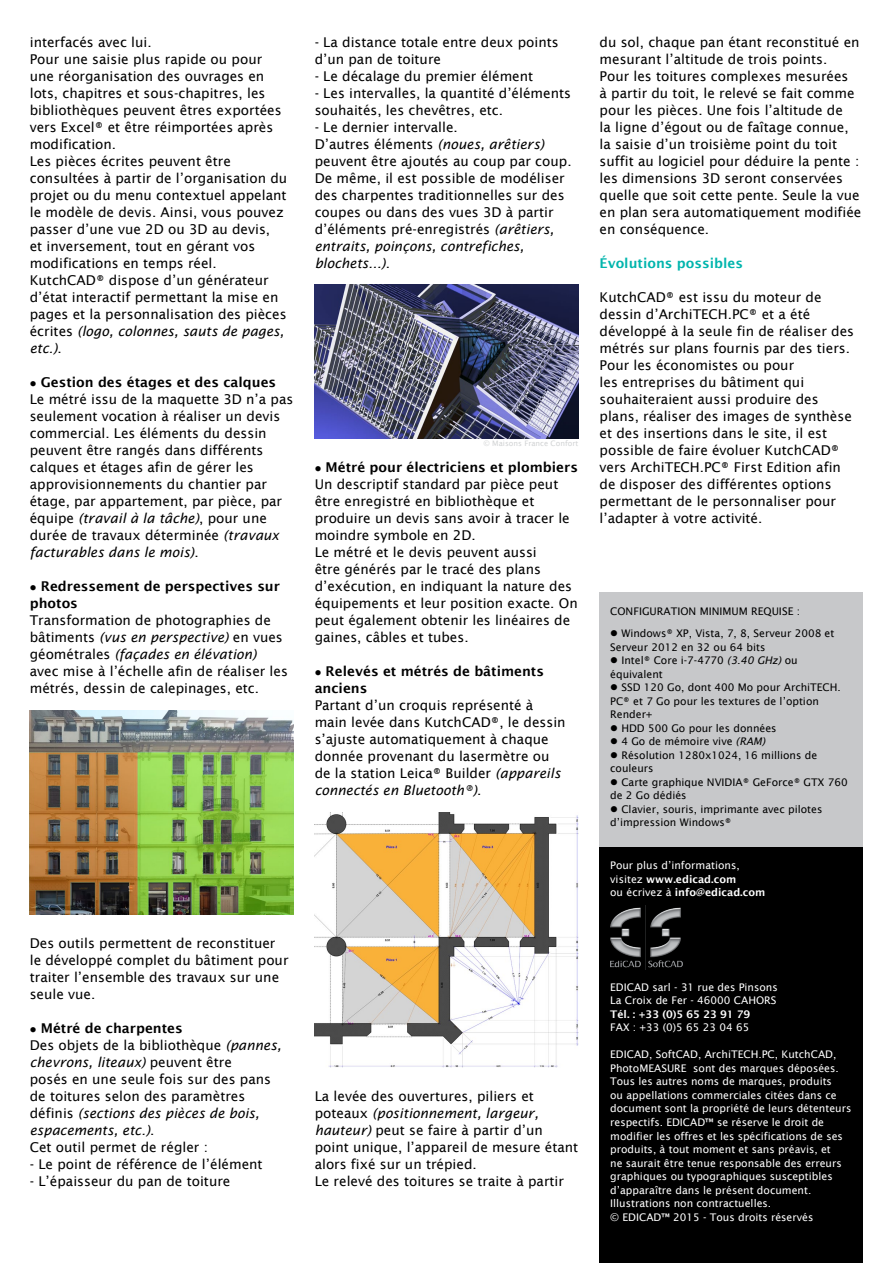
<style>
.page{position:relative;width:893px;height:1263px;background:#fff}
.page>*{position:absolute;margin:0;border:0;box-sizing:border-box;transform-origin:0 0}
.t1{font:13.5px/17px "Lucida Sans";color:#000}
.t2{font:600 13.5px/17px "Lucida Sans";color:#000}
.t3{font:600 13.5px "Lucida Sans";color:#00b5ad}
.t4{font:10.5px/13.5px "Lucida Sans";color:#fff}
.t5{font:10.5px/13.5px "Lucida Sans";color:#000}
.t6{font:600 10.5px "Lucida Sans";color:#fff}
.t7{font:7.5px "Lucida Sans";color:#d1d3d4}
.s1{font-style:italic}
.s2{font-weight:600}
</style>
<div class="page">
<div style="left:600px;top:593px;width:263px;height:255px;background:#c7c8ca"></div>
<div style="left:600px;top:848px;width:263px;height:415px;background:#000"></div>
<img style="left:610px;top:906px;width:72px;height:63px">
<img style="left:30px;top:710px;width:263px;height:204px">
<img style="left:315px;top:285px;width:263px;height:153px">
<img style="left:315px;top:812px;width:263px;height:255px">
<p class="t1" style="left:30px;top:33px;width:259px">interfacés avec lui.<br>Pour une saisie plus rapide ou pour une réorganisation des ouvrages en lots, chapitres et sous-chapitres, les bibliothèques peuvent êtres exportées vers Excel® et être réimportées après modification.<br>Les pièces écrites peuvent être consultées à partir de l’organisation du projet ou du menu contextuel appelant le modèle de devis. Ainsi, vous pouvez passer d’une vue 2D ou 3D au devis,<br>et inversement, tout en gérant vos modifications en temps réel.<br>KutchCAD® dispose d’un générateur d’état interactif permettant la mise en pages et la personnalisation des pièces écrites <span class="s1">(logo, colonnes, sauts de pages, etc.)</span>.</p>
<p class="t1" style="left:30px;top:374px;width:265px">● <span class="s2">Gestion des étages et des calques </span>Le métré issu de la maquette 3D n’a pas seulement vocation à réaliser un devis commercial. Les éléments du dessin peuvent être rangés dans différents calques et étages afin de gérer les approvisionnements du chantier par étage, par appartement, par pièce, par équipe <span class="s1">(travail à la tâche)</span>, pour une durée de travaux déterminée <span class="s1">(travaux facturables dans le mois)</span>.</p>
<p class="t2" style="left:30px;top:578px;width:252px">● Redressement de perspectives sur photos</p>
<p class="t1" style="left:30px;top:612px;width:260px">Transformation de photographies de bâtiments <span class="s1">(vus en perspective)</span> en vues géométrales <span class="s1">(façades en élévation) </span>avec mise à l’échelle afin de réaliser les métrés, dessin de calepinages, etc.</p>
<p class="t1" style="left:30px;top:935px;width:260px">Des outils permettent de reconstituer le développé complet du bâtiment pour traiter l’ensemble des travaux sur une seule vue.</p>
<p class="t1" style="left:30px;top:1020px;width:253px">● <span class="s2">Métré de charpentes<br></span>Des objets de la bibliothèque <span class="s1">(pannes, chevrons, liteaux)</span> peuvent être<br>posés en une seule fois sur des pans de toitures selon des paramètres définis <span class="s1">(sections des pièces de bois, espacements, etc.)</span>.<br>Cet outil permet de régler :</p>
<p class="t1" style="left:30px;top:1156px;width:234px">- Le point de référence de l’élément</p>
<p class="t1" style="left:30px;top:1173px;width:202px">- L’épaisseur du pan de toiture</p>
<p class="t1" style="left:315px;top:33px;width:246px">- La distance totale entre deux points d’un pan de toiture</p>
<p class="t1" style="left:315px;top:68px;width:220px">- Le décalage du premier élément</p>
<p class="t1" style="left:315px;top:85px;width:258px">- Les intervalles, la quantité d’éléments souhaités, les chevêtres, etc.</p>
<p class="t1" style="left:315px;top:119px;width:258px">- Le dernier intervalle.<br>D’autres éléments <span class="s1">(noues, arêtiers) </span>peuvent être ajoutés au coup par coup.<br>De même, il est possible de modéliser des charpentes traditionnelles sur des coupes ou dans des vues 3D à partir d’éléments pré-enregistrés <span class="s1">(arêtiers, entraits, poinçons, contrefiches, blochets...)</span>.</p>
<p class="t7" style="left:483px;top:439px;width:96px">© Maisons France Confort</p>
<p class="t1" style="left:315px;top:459px;width:265px">● <span class="s2">Métré pour électriciens et plombiers </span>Un descriptif standard par pièce peut être enregistré en bibliothèque et produire un devis sans avoir à tracer le moindre symbole en 2D.<br>Le métré et le devis peuvent aussi<br>être générés par le tracé des plans d’exécution, en indiquant la nature des équipements et leur position exacte. On peut également obtenir les linéaires de gaines, câbles et tubes.</p>
<p class="t2" style="left:315px;top:663px;width:231px">● Relevés et métrés de bâtiments anciens</p>
<p class="t1" style="left:315px;top:697px;width:252px">Partant d’un croquis représenté à main levée dans KutchCAD®, le dessin s’ajuste automatiquement à chaque donnée provenant du lasermètre ou de la station Leica® Builder <span class="s1">(appareils connectés en Bluetooth®)</span>.</p>
<p class="t1" style="left:600px;top:33px;width:263px">du sol, chaque pan étant reconstitué en mesurant l’altitude de trois points.<br>Pour les toitures complexes mesurées<br>à partir du toit, le relevé se fait comme pour les pièces. Une fois l’altitude de<br>la ligne d’égout ou de faîtage connue, la saisie d’un troisième point du toit suffit au logiciel pour déduire la pente : les dimensions 3D seront conservées quelle que soit cette pente. Seule la vue en plan sera automatiquement modifiée en conséquence.</p>
<p class="t3" style="left:600px;top:255px;width:145px">Évolutions possibles</p>
<p class="t1" style="left:600px;top:289px;width:256px">KutchCAD® est issu du moteur de dessin d’ArchiTECH.PC® et a été développé à la seule fin de réaliser des métrés sur plans fournis par des tiers.<br>Pour les économistes ou pour<br>les entreprises du bâtiment qui souhaiteraient aussi produire des plans, réaliser des images de synthèse et des insertions dans le site, il est possible de faire évoluer KutchCAD® vers ArchiTECH.PC® First Edition afin de disposer des différentes options permettant de le personnaliser pour l’adapter à votre activité.</p>
<p class="t5" style="left:610px;top:604px;width:191px">CONFIGURATION MINIMUM REQUISE :</p>
<p class="t5" style="left:610px;top:626px;width:226px">● Windows® XP, Vista, 7, 8, Serveur 2008 et<br>Serveur 2012 en 32 ou 64 bits</p>
<p class="t5" style="left:610px;top:653px;width:189px">● Intel® Core i-7-4770 <span class="s1">(3.40 GHz)</span> ou équivalent</p>
<p class="t5" style="left:610px;top:680px;width:232px">● SSD 120 Go, dont 400 Mo pour ArchiTECH.<br>PC® et 7 Go pour les textures de l’option<br>Render+</p>
<p class="t5" style="left:610px;top:721px;width:168px">● HDD 500 Go pour les données</p>
<p class="t5" style="left:610px;top:734px;width:157px">● 4 Go de mémoire vive <span class="s1">(RAM)</span></p>
<p class="t5" style="left:610px;top:748px;width:209px">● Résolution 1280x1024, 16 millions de couleurs</p>
<p class="t5" style="left:610px;top:775px;width:239px">● Carte graphique NVIDIA® GeForce® GTX 760 de 2 Go dédiés</p>
<p class="t5" style="left:610px;top:802px;width:214px">● Clavier, souris, imprimante avec pilotes d’impression Windows®</p>
<p class="t4" style="left:610px;top:859px;width:157px">Pour plus d’informations, visitez <span class="s2">www.edicad.com<br></span>ou écrivez à <span class="s2">info@edicad.com</span></p>
<p class="t1" style="left:315px;top:1088px;width:265px">La levée des ouvertures, piliers et poteaux <span class="s1">(positionnement, largeur, hauteur)</span> peut se faire à partir d’un point unique, l’appareil de mesure étant alors fixé sur un trépied.<br>Le relevé des toitures se traite à partir</p>
<p class="t4" style="left:610px;top:980px;width:169px">EDICAD sarl - 31 rue des Pinsons<br>La Croix de Fer - 46000 CAHORS</p>
<p class="t6" style="left:610px;top:1008px;width:142px">Tél. : +33 (0)5 65 23 91 79</p>
<p class="t4" style="left:610px;top:1021px;width:141px">FAX : +33 (0)5 65 23 04 65</p>
<p class="t4" style="left:610px;top:1048px;width:243px">EDICAD, SoftCAD, ArchiTECH.PC, KutchCAD, PhotoMEASURE sont des marques déposées.<br>Tous les autres noms de marques, produits<br>ou appellations commerciales citées dans ce document sont la propriété de leurs détenteurs respectifs. EDICAD™ se réserve le droit de modifier les offres et les spécifications de ses produits, à tout moment et sans préavis, et<br>ne saurait être tenue responsable des erreurs graphiques ou typographiques susceptibles d’apparaître dans le présent document.<br>Illustrations non contractuelles.<br>© EDICAD™ 2015 - Tous droits réservés</p>
</div>
